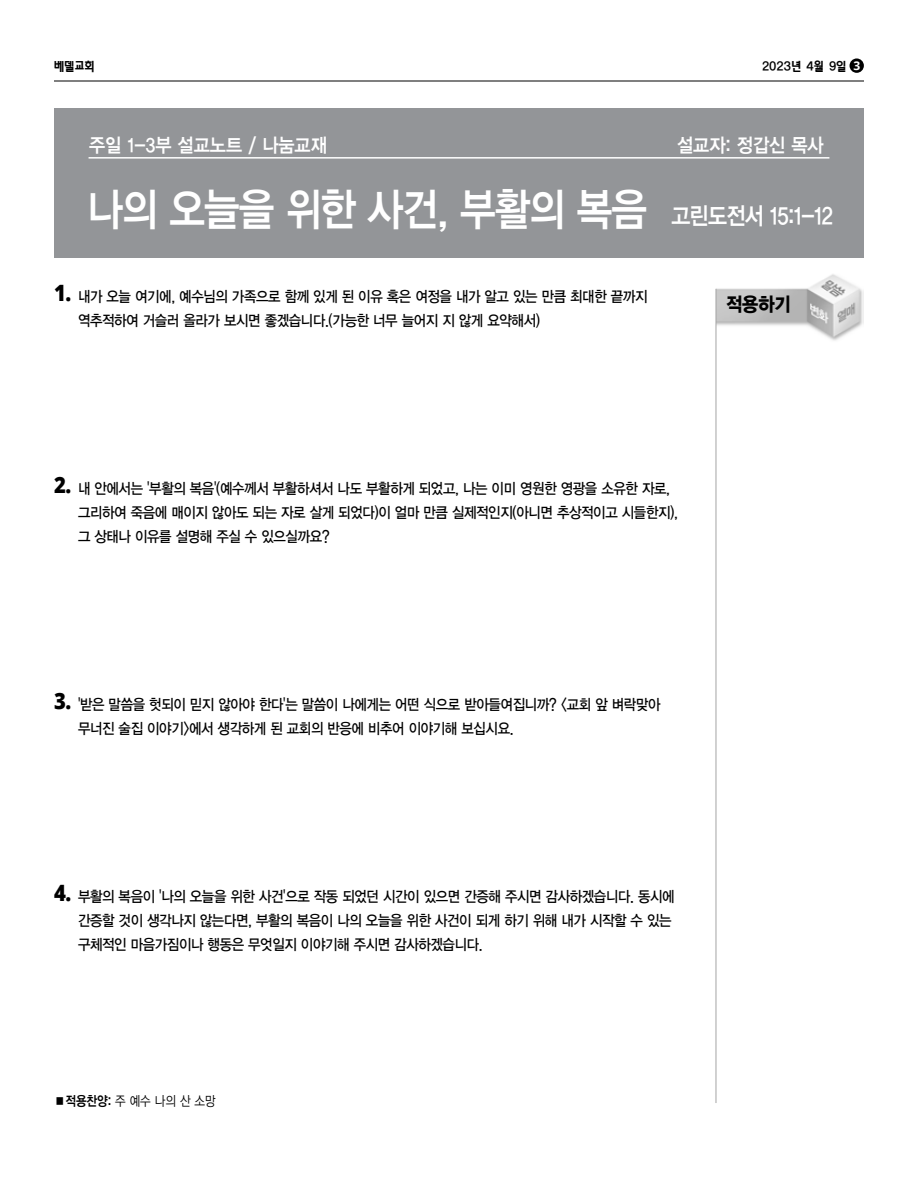
<style>
.page{position:relative;width:918px;height:1188px;background:#fff}
.page>*{position:absolute;margin:0;border:0;box-sizing:border-box;transform-origin:0 0}
.t1{font:45px "YDIYGO140";letter-spacing:-.025em;color:#fff;scale:.86 1}
.t2{font:19.5px "YDIYGO140";color:#fff;scale:.9 1}
.t3{font:19.5px "YDIYGO160";color:#000;scale:.9 1}
.t4{font:15px/24px "YDIYGO130";letter-spacing:-.025em;color:#000;scale:.9 1}
.t5{font:13.5px "YDIYGO120";color:#000;scale:.85 1}
.t6{font:12.75px "Tae Utum";color:#000}
.s1{font-family:"Open Sans";font-weight:700;font-size:12px;color:#fff}
.s2{font-size:24px}
.s3{font-family:"Open Sans";font-weight:800;font-size:22.5px}
.s4{font-family:"YDIYGO140"}
</style>
<div class="page">
<hr style="left:54px;top:81px;width:810px;height:1px;background:#000">
<div style="left:850px;top:58px;width:14px;height:15px;background:#000;border-radius:50%"></div>
<img style="left:716px;top:274px;width:148px;height:67px">
<hr style="left:716px;top:289px;width:1px;height:814px;background:#a4a4a4">
<div style="left:54px;top:108px;width:810px;height:149px;background:#939598"></div>
<hr style="left:89px;top:157px;width:740px;height:2px;background:#fff">
<p class="t6" style="left:54px;top:60px;width:42px">베델교회</p>
<p class="t6" style="left:762px;top:60px;width:100px">2023년 4월 9일 <span class="s1">3</span></p>
<h2 class="t2" style="left:89px;top:134px;width:266px">주일 1-3부 설교노트 / 나눔교재</h2>
<h2 class="t2" style="left:677px;top:134px;width:165px">설교자: 정갑신 목사</h2>
<h1 class="t1" style="left:88px;top:184px;width:868px">나의 오늘을 위한 사건, 부활의 복음 <span class="s2">고린도전서 15:1-12</span></h1>
<p class="t4" style="left:78px;top:284px;width:634px;text-indent:-24px"><span class="s3">1.</span> 내가 오늘 여기에, 예수님의 가족으로 함께 있게 된 이유 혹은 여정을 내가 알고 있는 만큼 최대한 끝까지 역추적하여 거슬러 올라가 보시면 좋겠습니다.(가능한 너무 늘어지 지 않게 요약해서)</p>
<h2 class="t3" style="left:726px;top:293px;width:73px">적용하기</h2>
<p class="t4" style="left:78px;top:476px;width:668px;text-indent:-24px"><span class="s3">2.</span> 내 안에서는 '부활의 복음'(예수께서 부활하셔서 나도 부활하게 되었고, 나는 이미 영원한 영광을 소유한 자로, 그리하여 죽음에 매이지 않아도 되는 자로 살게 되었다)이 얼마 만큼 실제적인지(아니면 추상적이고 시들한지), 그 상태나 이유를 설명해 주실 수 있으실까요?</p>
<p class="t4" style="left:78px;top:692px;width:649px;text-indent:-24px"><span class="s3">3.</span> '받은 말씀을 헛되이 믿지 않아야 한다'는 말씀이 나에게는 어떤 식으로 받아들여집니까? &lt;교회 앞 벼락맞아 무너진 술집 이야기&gt;에서 생각하게 된 교회의 반응에 비추어 이야기해 보십시요.</p>
<p class="t4" style="left:78px;top:884px;width:665px;text-indent:-24px"><span class="s3">4.</span> 부활의 복음이 '나의 오늘을 위한 사건'으로 작동 되었던 시간이 있으면 간증해 주시면 감사하겠습니다. 동시에 간증할 것이 생각나지 않는다면, 부활의 복음이 나의 오늘을 위한 사건이 되게 하기 위해 내가 시작할 수 있는 구체적인 마음가짐이나 행동은 무엇일지 이야기해 주시면 감사하겠습니다.</p>
<p class="t5" style="left:65px;top:1093px;width:178px"><span class="s4">적용찬양:</span> 주 예수 나의 산 소망</p>
</div>
